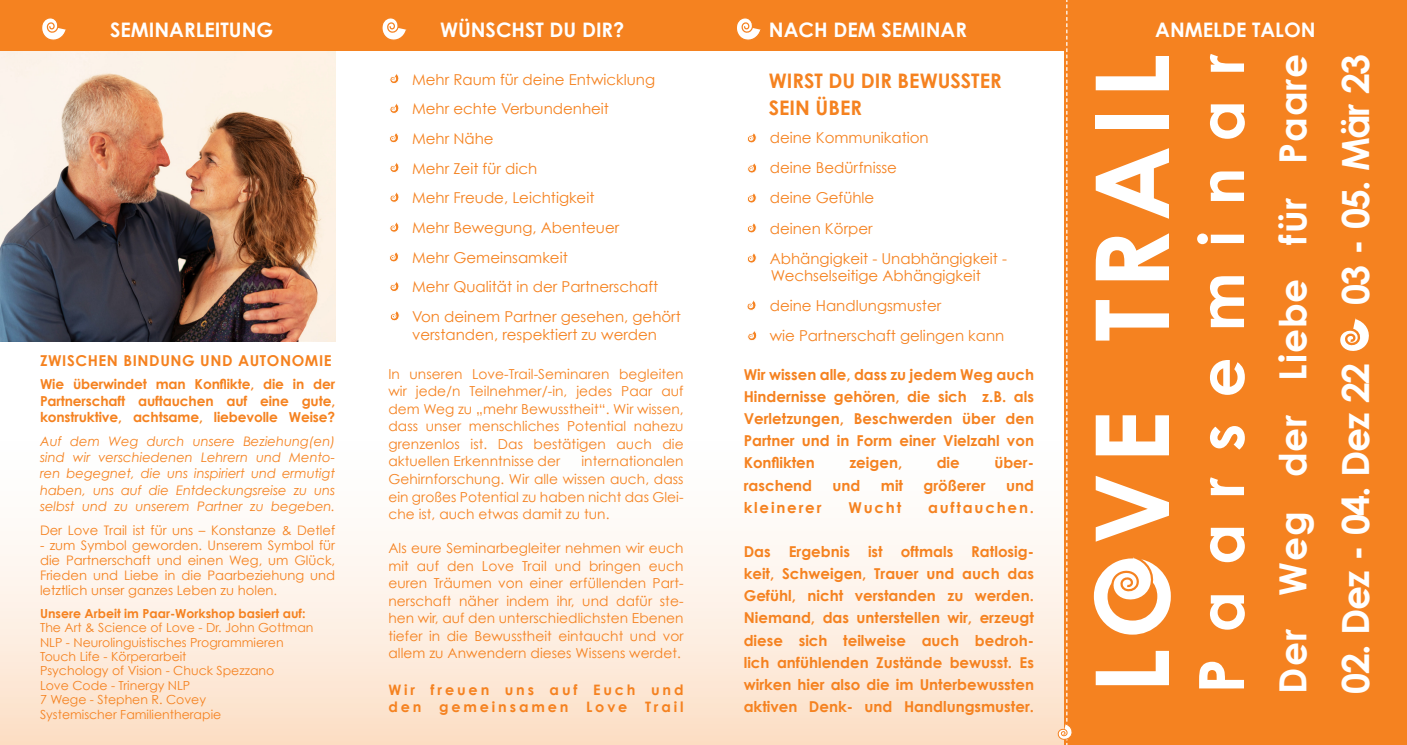
<style>
.page{position:relative;width:1407px;height:745px;background:#fff}
.page>*{position:absolute;margin:0;border:0;box-sizing:border-box;transform-origin:0 0}
.t1{font:700 102px "Century Gothic";letter-spacing:.09em;color:#fff}
.t2{font:700 62.5px "Century Gothic";letter-spacing:.42em;color:#fff}
.t3{font:700 37.5px "Century Gothic";letter-spacing:.025em;color:#fff}
.t4{font:700 37.5px "Century Gothic";letter-spacing:-.05em;color:#fff}
.t5{font:700 20px "Century Gothic";color:#fff}
.t6{font:700 20px "Century Gothic";color:#f58220}
.t7{font:700 15px/22.1px "Century Gothic";color:#f58220}
.t8{font:15px/18px "Century Gothic";color:#f58220;text-align:center}
.t9{font:700 15px "Century Gothic";letter-spacing:.04em;color:#f58220}
.t10{font:700 15px "Century Gothic";letter-spacing:.12em;color:#f58220}
.t11{font:700 14.38px/17.5px "Century Gothic";letter-spacing:.2em;color:#f58220}
.t12{font:13.75px/17.5px "Century Gothic";letter-spacing:.005em;color:#f58220;text-align:justify}
.t13{font:700 13.75px/16.5px "Century Gothic";letter-spacing:-.01em;color:#f58220;text-align:justify}
.t14{font:italic 13.12px/16.2px "Century Gothic";color:#f58220;text-align:justify}
.t15{font:13.12px/15px "Century Gothic";color:#f58220;text-align:justify}
.t16{font:12.5px "Century Gothic";color:#f58220}
.t17{font:700 12.5px "Century Gothic";color:#f58220}
</style>
<div class="page">
<div style="left:0;top:390px;width:1068px;height:354px;background:linear-gradient(to bottom,#fff,#fce3cd)"></div>
<img style="left:0;top:50px;width:336px;height:291px">
<div style="left:0;top:0;width:1407px;height:50px;background:#f58220"></div>
<div style="left:1065px;top:0;width:342px;height:744px;background:#f58220"></div>
<svg style="left:1113px;top:557px;width:38px;height:43px"></svg>
<svg style="left:42px;top:18px;width:24px;height:22px"></svg>
<svg style="left:382px;top:18px;width:25px;height:22px"></svg>
<svg style="left:737px;top:18px;width:24px;height:22px"></svg>
<svg style="left:747px;top:133px;width:10px;height:10px"></svg>
<svg style="left:747px;top:163px;width:10px;height:10px"></svg>
<svg style="left:747px;top:193px;width:10px;height:10px"></svg>
<svg style="left:747px;top:223px;width:10px;height:10px"></svg>
<svg style="left:747px;top:253px;width:10px;height:10px"></svg>
<svg style="left:747px;top:300px;width:9px;height:11px"></svg>
<svg style="left:1057px;top:0;width:15px;height:744px"></svg>
<svg style="left:747px;top:331px;width:10px;height:10px"></svg>
<svg style="left:390px;top:74px;width:9px;height:10px"></svg>
<svg style="left:390px;top:103px;width:9px;height:11px"></svg>
<svg style="left:389px;top:133px;width:10px;height:10px"></svg>
<svg style="left:390px;top:162px;width:9px;height:11px"></svg>
<svg style="left:390px;top:192px;width:9px;height:11px"></svg>
<svg style="left:390px;top:222px;width:9px;height:11px"></svg>
<svg style="left:389px;top:252px;width:10px;height:10px"></svg>
<svg style="left:390px;top:281px;width:9px;height:11px"></svg>
<svg style="left:390px;top:311px;width:10px;height:10px"></svg>
<svg style="left:1340px;top:318px;width:29px;height:33px"></svg>
<p class="t5" style="left:110px;top:17px;width:165px">SEMINARLEITUNG</p>
<p class="t5" style="left:440px;top:17px;width:186px">WÜNSCHST DU DIR?</p>
<p class="t9" style="left:40px;top:351px;width:293px">ZWISCHEN BINDUNG UND AUTONOMIE</p>
<p class="t13" style="left:40px;top:375px;width:297px">Wie überwindet man Konflikte, die in der Partnerschaft auftauchen auf eine gute, konstruktive, achtsame, liebevolle Weise?</p>
<p class="t14" style="left:40px;top:432px;width:297px">Auf dem Weg durch unsere Beziehung(en) sind wir verschiedenen Lehrern und Mento&shy;ren begegnet, die uns inspiriert und ermutigt haben, uns auf die Entdeckungsreise zu uns selbst und zu unserem Partner zu begeben.</p>
<p class="t15" style="left:40px;top:522px;width:297px">Der Love Trail ist für uns – Konstanze &amp; Detlef</p>
<p class="t15" style="left:40px;top:537px;width:297px">- zum Symbol geworden. Unserem Symbol für die Partnerschaft und einen Weg, um Glück, Frieden und Liebe in die Paarbeziehung und letztlich unser ganzes Leben zu holen.</p>
<p class="t17" style="left:40px;top:605px;width:267px">Unsere Arbeit im Paar-Workshop basiert auf:</p>
<p class="t16" style="left:40px;top:619px;width:275px">The Art &amp; Science of Love - Dr. John Gottman</p>
<p class="t16" style="left:40px;top:634px;width:245px">NLP - Neurolinguistisches Programmieren</p>
<p class="t16" style="left:40px;top:648px;width:148px">Touch Life - Körperarbeit</p>
<p class="t16" style="left:40px;top:663px;width:236px">Psychology of Vision - Chuck Spezzano</p>
<p class="t16" style="left:40px;top:677px;width:152px">Love Code - Trinergy NLP</p>
<p class="t16" style="left:40px;top:691px;width:168px">7 Wege - Stephen R. Covey</p>
<p class="t16" style="left:40px;top:706px;width:183px">Systemischer Familientherapie</p>
<p class="t8" style="left:389px;top:70px;width:267px">• Mehr Raum für deine Entwicklung</p>
<p class="t8" style="left:389px;top:99px;width:221px">• Mehr echte Verbundenheit</p>
<p class="t8" style="left:389px;top:129px;width:106px">• Mehr Nähe</p>
<p class="t8" style="left:389px;top:159px;width:149px">• Mehr Zeit für dich</p>
<p class="t8" style="left:389px;top:188px;width:206px">• Mehr Freude, Leichtigkeit</p>
<p class="t8" style="left:389px;top:218px;width:231px">• Mehr Bewegung, Abenteuer</p>
<p class="t8" style="left:389px;top:248px;width:180px">• Mehr Gemeinsamkeit</p>
<p class="t8" style="left:389px;top:277px;width:270px">• Mehr Qualität in der Partnerschaft</p>
<p class="t8" style="left:389px;top:307px;width:293px">• Von deinem Partner gesehen, gehört verstanden, respektiert zu werden</p>
<p class="t12" style="left:388px;top:364px;width:297px">In unseren Love-Trail-Seminaren begleiten wir jede/n Teilnehmer/-in, jedes Paar auf dem Weg zu „mehr Bewusstheit“. Wir wissen, dass unser menschliches Potential nahezu grenzenlos ist. Das bestätigen auch die aktuellen Erkenntnisse der</p>
<p class="t12" style="left:388px;top:452px;width:297px;text-indent:193px">internationalen Gehirnforschung. Wir alle wissen auch, dass ein großes Potential zu haben nicht das Glei&shy;che ist, auch etwas damit zu tun.</p>
<p class="t12" style="left:388px;top:538px;width:297px">Als eure Seminarbegleiter nehmen wir euch mit auf den Love Trail und bringen euch euren Träumen von einer erfüllenden Part&shy;nerschaft näher indem ihr, und dafür ste&shy;hen wir, auf den unterschiedlichsten Ebenen tiefer in die Bewusstheit eintaucht und vor allem zu Anwendern dieses Wissens werdet.</p>
<p class="t11" style="left:388px;top:680px;width:297px">Wir freuen uns auf Euch und den gemeinsamen Love Trail</p>
<p class="t5" style="left:769px;top:17px;width:199px">NACH DEM SEMINAR</p>
<p class="t6" style="left:769px;top:68px;width:234px">WIRST DU DIR BEWUSSTER</p>
<p class="t6" style="left:769px;top:95px;width:95px">SEIN ÜBER</p>
<p class="t8" style="left:747px;top:129px;width:183px">• deine Kommunikation</p>
<p class="t8" style="left:747px;top:159px;width:151px">• deine Bedürfnisse</p>
<p class="t8" style="left:747px;top:189px;width:129px">• deine Gefühle</p>
<p class="t8" style="left:747px;top:219px;width:127px">• deinen Körper</p>
<p class="t8" style="left:747px;top:249px;width:261px">• Abhängigkeit - Unabhängigkeit -</p>
<p class="t8" style="left:771px;top:266px;width:211px">Wechselseitige Abhängigkeit</p>
<p class="t8" style="left:747px;top:296px;width:196px">• deine Handlungsmuster</p>
<p class="t8" style="left:747px;top:326px;width:259px">• wie Partnerschaft gelingen kann</p>
<p class="t7" style="left:744px;top:362px;width:292px">Wir wissen alle, dass zu jedem Weg auch<br>Hindernisse gehören, die sich z.B. als</p>
<p class="t7" style="left:744px;top:407px;width:292px">Verletzungen, Beschwerden über den<br>Partner und in Form einer Vielzahl von</p>
<p class="t7" style="left:744px;top:451px;width:73px">Konflikten</p>
<p class="t7" style="left:849px;top:451px;width:54px">zeigen,</p>
<p class="t7" style="left:937px;top:451px;width:25px">die</p>
<p class="t7" style="left:994px;top:451px;width:41px">über-</p>
<p class="t7" style="left:744px;top:473px;width:70px">raschend</p>
<p class="t7" style="left:832px;top:473px;width:29px">und</p>
<p class="t7" style="left:881px;top:473px;width:24px">mit</p>
<p class="t7" style="left:923px;top:473px;width:64px">größerer</p>
<p class="t7" style="left:1006px;top:473px;width:29px">und</p>
<p class="t10" style="left:744px;top:497px;width:79px">kleinerer</p>
<p class="t7" style="left:848px;top:495px;width:54px">Wucht</p>
<p class="t10" style="left:928px;top:497px;width:107px">auftauchen.</p>
<p class="t7" style="left:744px;top:539px;width:292px">Das Ergebnis ist oftmals Ratlosig&shy;keit, Schweigen, Trauer und auch das</p>
<p class="t7" style="left:744px;top:584px;width:292px">Gefühl, nicht verstanden zu werden.</p>
<p class="t7" style="left:744px;top:606px;width:292px;text-align:justify">Niemand, das unterstellen wir, erzeugt diese sich teilweise auch bedroh&shy;lich anfühlenden Zustände bewusst. Es</p>
<p class="t7" style="left:744px;top:672px;width:292px">wirken hier also die im Unterbewussten aktiven Denk- und Handlungsmuster.</p>
<p class="t5" style="left:1155px;top:17px;width:162px">ANMELDE TALON</p>
<p class="t1" style="left:1068px;top:693px;width:641px;rotate:-90deg">LOVE TRAIL</p>
<p class="t2" style="left:1182px;top:693px;width:640px;rotate:-90deg">Paarseminar</p>
<p class="t3" style="left:1269px;top:693px;width:640px;rotate:-90deg">Der Weg der Liebe für Paare</p>
<p class="t3" style="left:1332px;top:305px;width:253px;rotate:-90deg">03 - 05. Mär 23</p>
<p class="t4" style="left:1332px;top:693px;width:332px;rotate:-90deg">02. Dez - 04. Dez 22</p>
</div>
